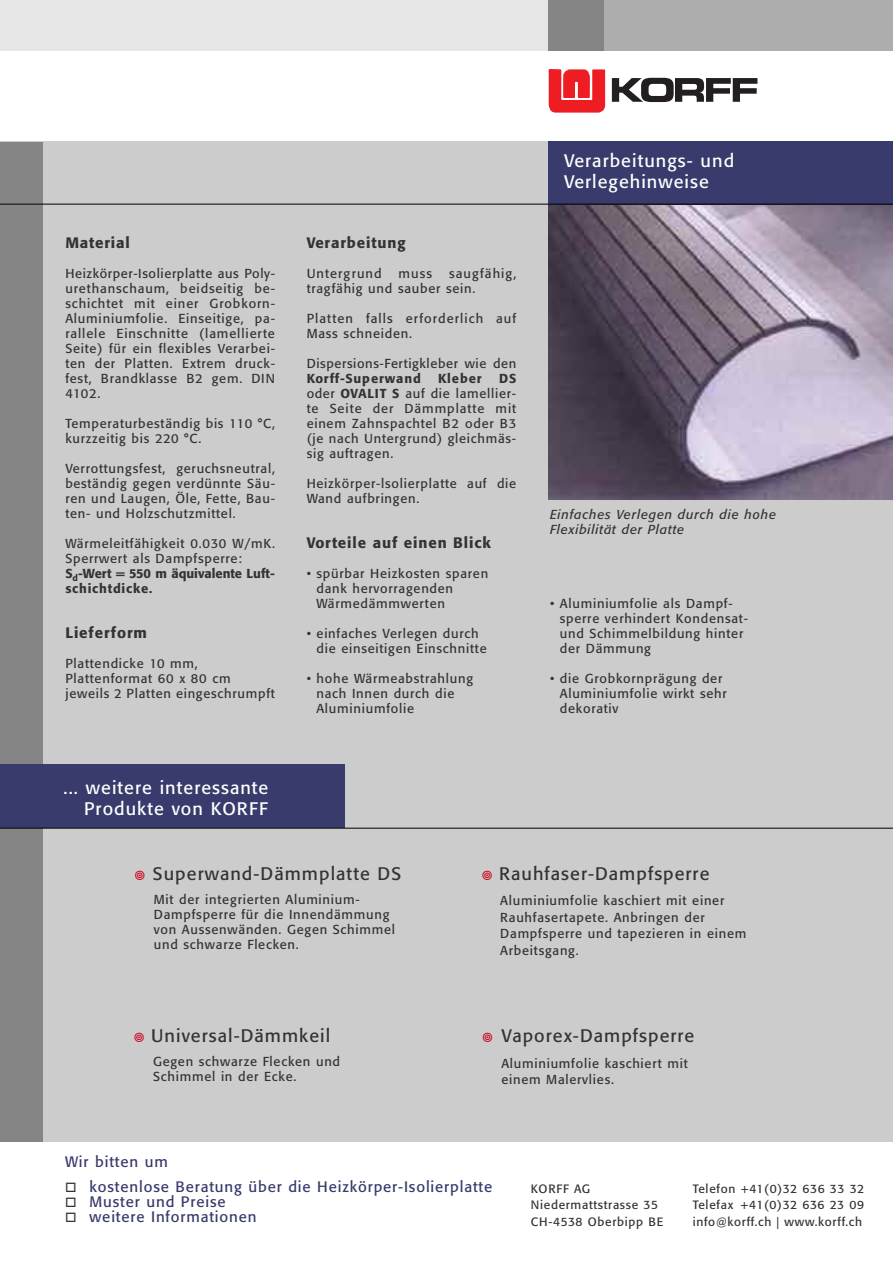
<style>
.page{position:relative;width:893px;height:1263px;background:#fff}
.page>*{position:absolute;margin:0;border:0;box-sizing:border-box;transform-origin:0 0}
.t1{font:18px "Formata";letter-spacing:.06em;color:#333}
.t2{font:18px/21px "Formata";letter-spacing:.06em;color:#fff;text-align:right}
.t3{font:15px/25.5px "Formata";letter-spacing:.06em;color:#383b6b}
.t4{font:500 15px "Formata";letter-spacing:.06em;color:#333}
.t5{font:12.9px/15px "Formata";letter-spacing:.06em;color:#333}
.t6{font:12.9px/15px "Formata";letter-spacing:.08em;color:#333}
.t7{font:italic 12.9px/15px "Formata";letter-spacing:.06em;color:#333}
.t8{font:500 12.9px "Formata";letter-spacing:.07em;color:#333}
.t9{font:12px/16.5px "Formata";letter-spacing:.06em;color:#333}
.s1{font-weight:500}
</style>
<div class="page">
<div style="left:0;top:141px;width:893px;height:1001px;background:#ccc"></div>
<div style="left:0;top:0;width:893px;height:51px;background:#e6e6e6"></div>
<div style="left:549px;top:0;width:344px;height:51px;background:#adadad"></div>
<div style="left:549px;top:0;width:55px;height:51px;background:#858585"></div>
<div style="left:0;top:142px;width:43px;height:1000px;background:#858585"></div>
<div style="left:0;top:764px;width:344px;height:64px;background:#383b6b"></div>
<img style="left:549px;top:205px;width:344px;height:294px">
<svg style="left:612px;top:78px;width:145px;height:24px"></svg>
<svg style="left:549px;top:69px;width:56px;height:44px"></svg>
<div style="left:549px;top:141px;width:344px;height:63px;background:#383b6b"></div>
<hr style="left:0;top:204px;width:893px;height:1px;background:#000">
<hr style="left:0;top:828px;width:893px;height:1px;background:#000">
<p class="t4" style="left:65px;top:236px;width:66px">Material</p>
<p class="t5" style="left:65px;top:267px;width:211px;text-align:justify">Heizkörper-Isolierplatte aus Poly&shy;urethanschaum, beidseitig be&shy;schichtet mit einer Grobkorn-Aluminiumfolie. Einseitige, pa&shy;rallele Einschnitte (lamellierte Seite) für ein flexibles Verarbei&shy;ten der Platten. Extrem druck&shy;fest, Brandklasse B2 gem. DIN 4102.</p>
<p class="t5" style="left:65px;top:417px;width:211px">Temperaturbeständig bis 110 °C, kurzzeitig bis 220 °C.</p>
<p class="t5" style="left:65px;top:462px;width:211px;text-align:justify">Verrottungsfest, geruchsneutral, beständig gegen verdünnte Säu&shy;ren und Laugen, Öle, Fette, Bau&shy;ten- und Holzschutzmittel.</p>
<p class="t5" style="left:65px;top:537px;width:211px">Wärmeleitfähigkeit 0.030 W/mK.<br>Sperrwert als Dampfsperre:<br><span class="s1">S</span><sub>d</sub><span class="s1">-Wert = 550 m äquivalente Luft&shy;schichtdicke.</span></p>
<p class="t4" style="left:65px;top:626px;width:83px">Lieferform</p>
<p class="t5" style="left:65px;top:657px;width:211px">Plattendicke 10 mm,<br>Plattenformat 60 x 80 cm jeweils 2 Platten eingeschrumpft</p>
<h1 class="t2" style="left:64px;top:778px;width:206px">... weitere interessante<br>Produkte von KORFF</h1>
<p class="t4" style="left:307px;top:236px;width:100px">Verarbeitung</p>
<p class="t6" style="left:307px;top:267px;width:77px">Untergrund</p>
<p class="t5" style="left:399px;top:267px;width:35px">muss</p>
<p class="t5" style="left:307px;top:267px;width:211px;text-indent:142px">saugfähig, tragfähig und sauber sein.</p>
<p class="t6" style="left:307px;top:312px;width:211px">Platten falls erforderlich auf<br>Mass schneiden.</p>
<p class="t5" style="left:307px;top:357px;width:211px">Dispersions-Fertigkleber wie den</p>
<p class="t8" style="left:307px;top:372px;width:116px">Korff-Superwand</p>
<p class="t8" style="left:438px;top:372px;width:45px">Kleber</p>
<p class="t5" style="left:307px;top:372px;width:211px;text-align:justify;text-indent:192px"><span class="s1">DS </span>oder <span class="s1">OVALIT S</span> auf die lamellier&shy;te Seite der Dämmplatte mit einem Zahnspachtel B2 oder B3 (je nach Untergrund) gleichmäs&shy;sig auftragen.</p>
<p class="t5" style="left:307px;top:477px;width:211px">Heizkörper-lsolierplatte auf die<br>Wand aufbringen.</p>
<p class="t4" style="left:307px;top:536px;width:186px">Vorteile auf einen Blick</p>
<p class="t5" style="left:316px;top:567px;width:173px;text-indent:-10px">• spürbar Heizkosten sparen dank hervorragenden<br>Wärmedämmwerten</p>
<p class="t5" style="left:316px;top:627px;width:172px;text-indent:-10px">• einfaches Verlegen durch die einseitigen Einschnitte</p>
<p class="t5" style="left:316px;top:672px;width:158px;text-indent:-10px">• hohe Wärmeabstrahlung nach Innen durch die<br>Aluminiumfolie</p>
<h1 class="t2" style="left:564px;top:152px;width:172px;text-align:left">Verarbeitungs- und<br>Verlegehinweise</h1>
<p class="t7" style="left:550px;top:508px;width:227px">Einfaches Verlegen durch die hohe<br>Flexibilität der Platte</p>
<p class="t5" style="left:560px;top:597px;width:190px;text-indent:-10px">• Aluminiumfolie als Dampf&shy;sperre verhindert Kondensat&shy;und Schimmelbildung hinter der Dämmung</p>
<p class="t5" style="left:560px;top:672px;width:168px;text-indent:-10px">• die Grobkornprägung der<br>Aluminiumfolie wirkt sehr dekorativ</p>
<h1 class="t1" style="left:153px;top:865px;width:250px">Superwand-Dämmplatte DS</h1>
<p class="t5" style="left:154px;top:892px;width:243px">Mit der integrierten Aluminium-<br>Dampfsperre für die Innendämmung von Aussenwänden. Gegen Schimmel und schwarze Flecken.</p>
<h1 class="t1" style="left:151px;top:1028px;width:181px">Universal-Dämmkeil</h1>
<p class="t5" style="left:153px;top:1055px;width:189px">Gegen schwarze Flecken und<br>Schimmel in der Ecke.</p>
<h1 class="t1" style="left:499px;top:866px;width:212px">Rauhfaser-Dampfsperre</h1>
<p class="t5" style="left:500px;top:893px;width:248px;line-height:16.5px">Aluminiumfolie kaschiert mit einer<br>Rauhfasertapete. Anbringen der<br>Dampfsperre und tapezieren in einem<br>Arbeitsgang.</p>
<h1 class="t1" style="left:501px;top:1028px;width:194px">Vaporex-Dampfsperre</h1>
<p class="t5" style="left:501px;top:1056px;width:188px;line-height:16.5px">Aluminiumfolie kaschiert mit einem Malervlies.</p>
<p class="t3" style="left:90px;top:1150px;width:404px;text-indent:-24px">Wir bitten um<br>kostenlose Beratung über die Heizkörper-Isolierplatte</p>
<p class="t3" style="left:90px;top:1196px;width:168px;line-height:15px">Muster und Preise weitere Informationen</p>
<p class="t9" style="left:531px;top:1181px;width:134px">KORFF AG<br>Niedermattstrasse 35<br>CH-4538 Oberbipp BE</p>
<p class="t9" style="left:693px;top:1181px;width:173px;text-align:justify">Telefon +41(0)32 636 33 32<br>Telefax +41(0)32 636 23 09 info@korff.ch | www.korff.ch</p>
</div>
